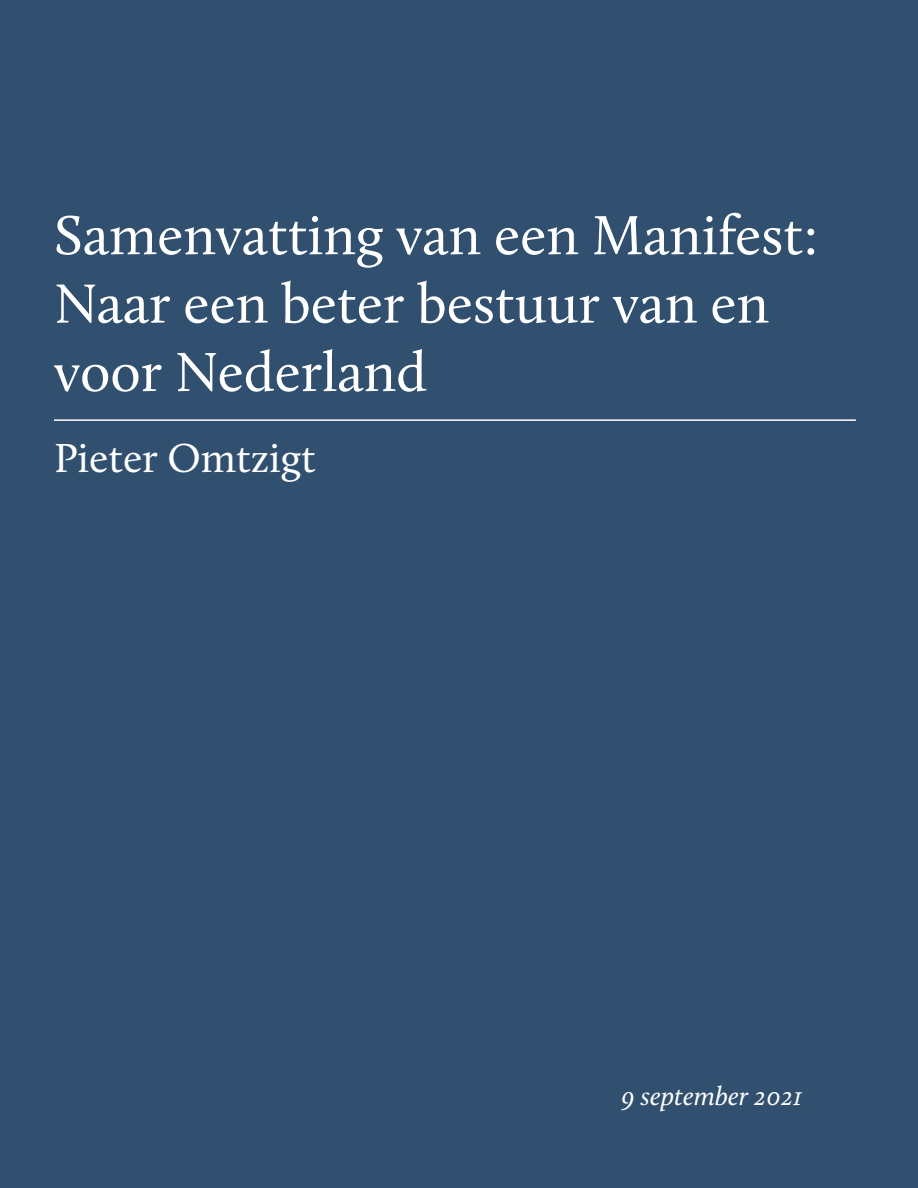
<style>
.page{position:relative;width:918px;height:1188px;background:#31506f}
.page>*{position:absolute;margin:0;border:0;box-sizing:border-box;transform-origin:0 0}
.t1{font:57px/68.4px "Calluna";color:#fff}
.t2{font:42px "Calluna";color:#fff}
.t3{font:italic 27px "Calluna";color:#fff}
</style>
<div class="page">
<hr style="left:54px;top:419px;width:802px;height:2px;background:#fff">
<p class="t1" style="left:54px;top:200px;width:766px">Samenvatting van een Manifest:</p>
<p class="t1" style="left:54px;top:269px;width:717px">Naar een beter bestuur van en voor Nederland</p>
<p class="t2" style="left:54px;top:432px;width:263px">Pieter Omtzigt</p>
<p class="t3" style="left:621px;top:1079px;width:183px">9 september 2021</p>
</div>
